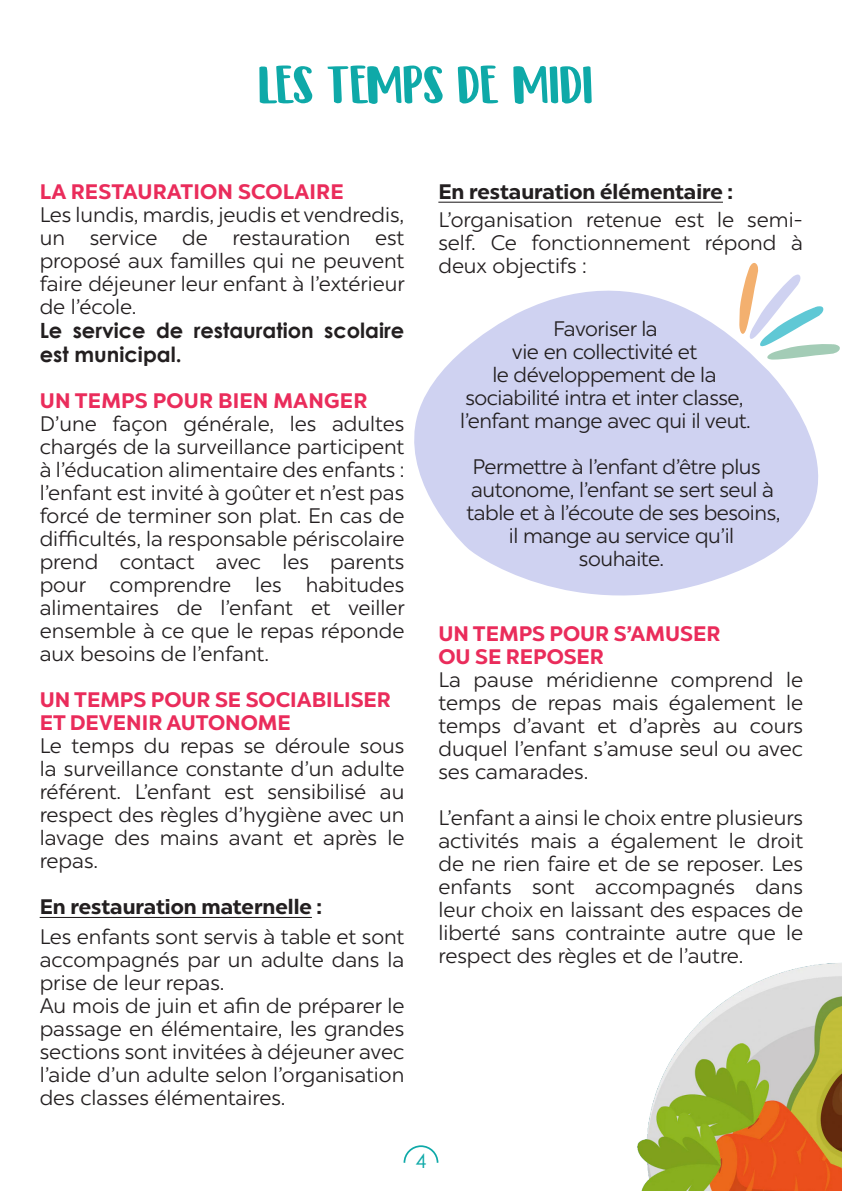
<style>
.page{position:relative;width:842px;height:1191px;background:#fff}
.page>*{position:absolute;margin:0;border:0;box-sizing:border-box;transform-origin:0 0}
.t1{font:54px "DK Millefeuille";color:#0ea9a8}
.t2{font:300 21px/23px "Chronica Pro";color:#231f20;text-align:justify}
.t3{font:300 21px/23px "Chronica Pro";letter-spacing:-.02em;color:#231f20;text-align:center}
.t4{font:700 21px "Chronica Pro";color:#ea2c5b}
.t5{font:700 21px "Chronica Pro";color:#231f20}
.t6{font:700 21px/24px "Century Gothic";color:#231f20}
.t7{font:19.8px "Century Gothic";color:#0ea9a8}
</style>
<div class="page">
<img style="left:637px;top:962px;width:205px;height:229px">
<hr style="left:40px;top:917px;width:272px;height:1px;background:#231f20">
<hr style="left:438px;top:202px;width:285px;height:1px;background:#231f20">
<svg style="left:414px;top:262px;width:426px;height:334px;fill:#cfd2f1"></svg>
<svg style="left:403px;top:1145px;width:36px;height:18px"></svg>
<p class="t1" style="left:258px;top:55px;width:336px">LES TEMPS DE MIDI</p>
<p class="t4" style="left:40px;top:175px;width:305px">LA RESTAURATION SCOLAIRE</p>
<p class="t2" style="left:40px;top:202px;width:367px">Les lundis, mardis, jeudis et vendredis, un service de restauration est proposé aux familles qui ne peuvent faire déjeuner leur enfant à l’extérieur de l’école.</p>
<p class="t6" style="left:40px;top:317px;width:366px">Le service de restauration scolaire est municipal.</p>
<p class="t4" style="left:40px;top:384px;width:329px">UN TEMPS POUR BIEN MANGER</p>
<p class="t2" style="left:40px;top:411px;width:366px">D’une façon générale, les adultes chargés de la surveillance participent à l’éducation alimentaire des enfants :</p>
<p class="t2" style="left:40px;top:480px;width:367px">l’enfant est invité à goûter et n’est pas forcé de terminer son plat. En cas de difficultés, la responsable périscolaire prend contact avec les parents pour comprendre les habitudes alimentaires de l’enfant et veiller ensemble à ce que le repas réponde aux besoins de l’enfant.</p>
<p class="t4" style="left:40px;top:683px;width:353px">UN TEMPS POUR SE SOCIABILISER</p>
<p class="t4" style="left:40px;top:706px;width:252px">ET DEVENIR AUTONOME</p>
<p class="t2" style="left:40px;top:733px;width:366px">Le temps du repas se déroule sous la surveillance constante d’un adulte référent. L’enfant est sensibilisé au respect des règles d’hygiène avec un lavage des mains avant et après le repas.</p>
<p class="t5" style="left:40px;top:890px;width:284px">En restauration maternelle :</p>
<p class="t2" style="left:40px;top:924px;width:366px">Les enfants sont servis à table et sont accompagnés par un adulte dans la prise de leur repas.</p>
<p class="t2" style="left:40px;top:993px;width:366px">Au mois de juin et afin de préparer le passage en élémentaire, les grandes sections sont invitées à déjeuner avec l’aide d’un adulte selon l’organisation des classes élémentaires.</p>
<p class="t5" style="left:438px;top:175px;width:296px">En restauration élémentaire :</p>
<p class="t2" style="left:438px;top:207px;width:366px">L’organisation retenue est le semi&shy;self. Ce fonctionnement répond à deux objectifs :</p>
<p class="t3" style="left:460px;top:316px;width:292px">Favoriser la<br>vie en collectivité et<br>le développement de la sociabilité intra et inter classe, l’enfant mange avec qui il veut.</p>
<p class="t3" style="left:472px;top:454px;width:290px">Permettre à l’enfant d’être plus</p>
<p class="t3" style="left:471px;top:477px;width:304px">autonome, l’enfant se sert seul à</p>
<p class="t3" style="left:466px;top:500px;width:316px">table et à l’écoute de ses besoins,</p>
<p class="t3" style="left:509px;top:523px;width:227px">il mange au service qu’il</p>
<p class="t3" style="left:579px;top:546px;width:87px">souhaite.</p>
<p class="t4" style="left:438px;top:617px;width:283px">UN TEMPS POUR S’AMUSER</p>
<p class="t4" style="left:438px;top:640px;width:167px">OU SE REPOSER</p>
<p class="t2" style="left:438px;top:667px;width:366px">La pause méridienne comprend le temps de repas mais également le temps d’avant et d’après au cours duquel l’enfant s’amuse seul ou avec ses camarades.</p>
<p class="t2" style="left:438px;top:805px;width:366px">L’enfant a ainsi le choix entre plusieurs activités mais a également le droit de ne rien faire et de se reposer. Les enfants sont accompagnés dans leur choix en laissant des espaces de liberté sans contrainte autre que le respect des règles et de l’autre.</p>
<p class="t7" style="left:415px;top:1146px;width:12px">4</p>
</div>
